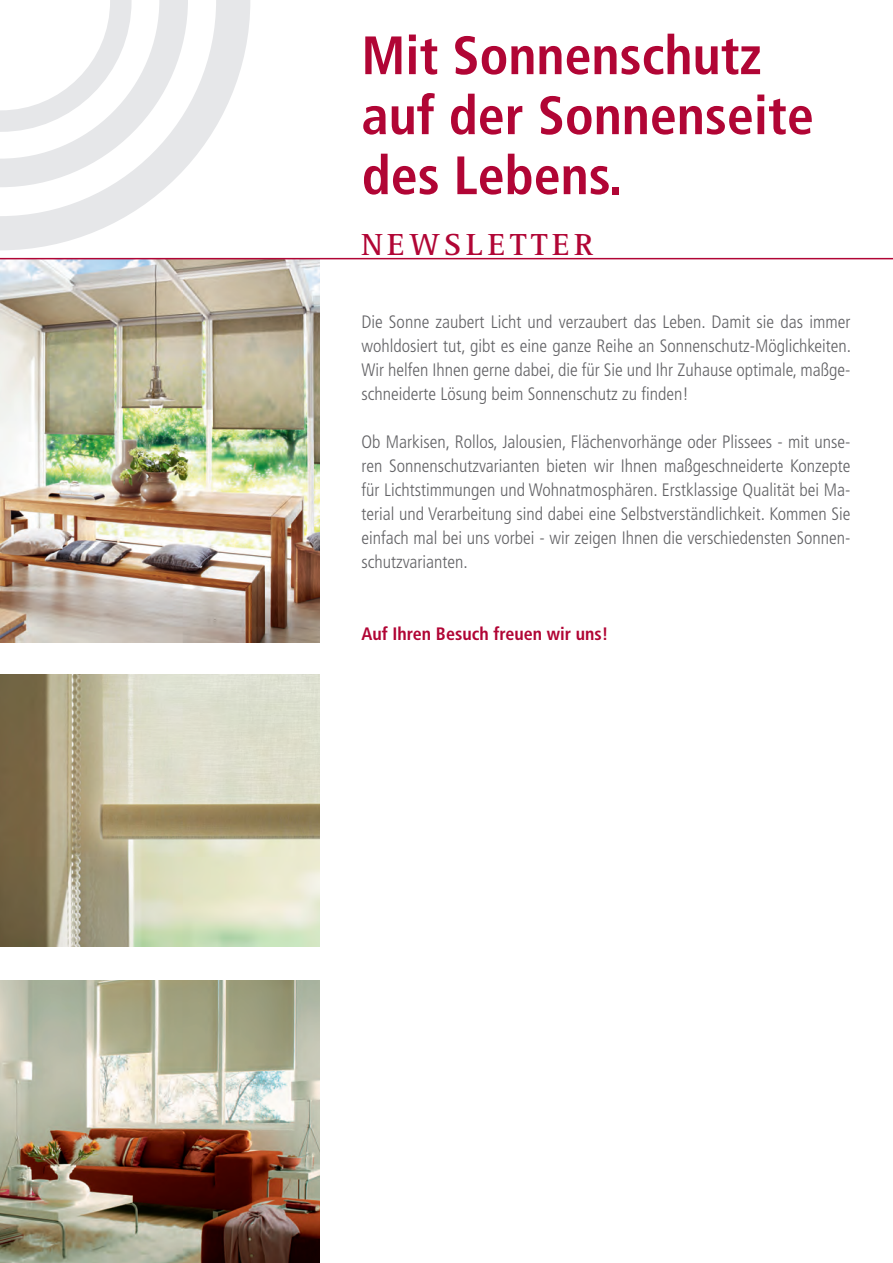
<style>
.page{position:relative;width:893px;height:1263px;background:#fff}
.page>*{position:absolute;margin:0;border:0;box-sizing:border-box;transform-origin:0 0}
.t1{font:700 condensed 54px/60px "Frutiger";color:#b10535}
.t2{font:700 31.5px "Rotis Serif";letter-spacing:.15em;color:#b10535}
.t3{font:300 condensed 18px/24px "Frutiger";color:#636366;text-align:justify}
.t4{font:700 condensed 18px "Frutiger";color:#b10535}
</style>
<div class="page">
<img style="left:0;top:259px;width:320px;height:383px">
<img style="left:0;top:980px;width:320px;height:283px">
<img style="left:0;top:674px;width:320px;height:272px">
<hr style="left:0;top:258px;width:893px;height:1px;background:#b10535">
<svg style="left:0;top:0;width:250px;height:250px"></svg>
<h1 class="t1" style="left:361px;top:26px;width:454px">Mit Sonnenschutz auf der Sonnenseite des Lebens.</h1>
<h2 class="t2" style="left:361px;top:226px;width:233px">NEWSLETTER</h2>
<p class="t3" style="left:361px;top:310px;width:491px">Die Sonne zaubert Licht und verzaubert das Leben. Damit sie das immer wohldosiert tut, gibt es eine ganze Reihe an Sonnenschutz-Möglichkeiten.<br>Wir helfen Ihnen gerne dabei, die für Sie und Ihr Zuhause optimale, maßge&shy;schneiderte Lösung beim Sonnenschutz zu finden!</p>
<p class="t3" style="left:361px;top:430px;width:491px">Ob Markisen, Rollos, Jalousien, Flächenvorhänge oder Plissees - mit unse&shy;ren Sonnenschutzvarianten bieten wir Ihnen maßgeschneiderte Konzepte für Lichtstimmungen und Wohnatmosphären. Erstklassige Qualität bei Ma&shy;terial und Verarbeitung sind dabei eine Selbstverständlichkeit. Kommen Sie einfach mal bei uns vorbei - wir zeigen Ihnen die verschiedensten Sonnen&shy;schutzvarianten.</p>
<p class="t4" style="left:361px;top:623px;width:249px">Auf Ihren Besuch freuen wir uns!</p>
</div>
